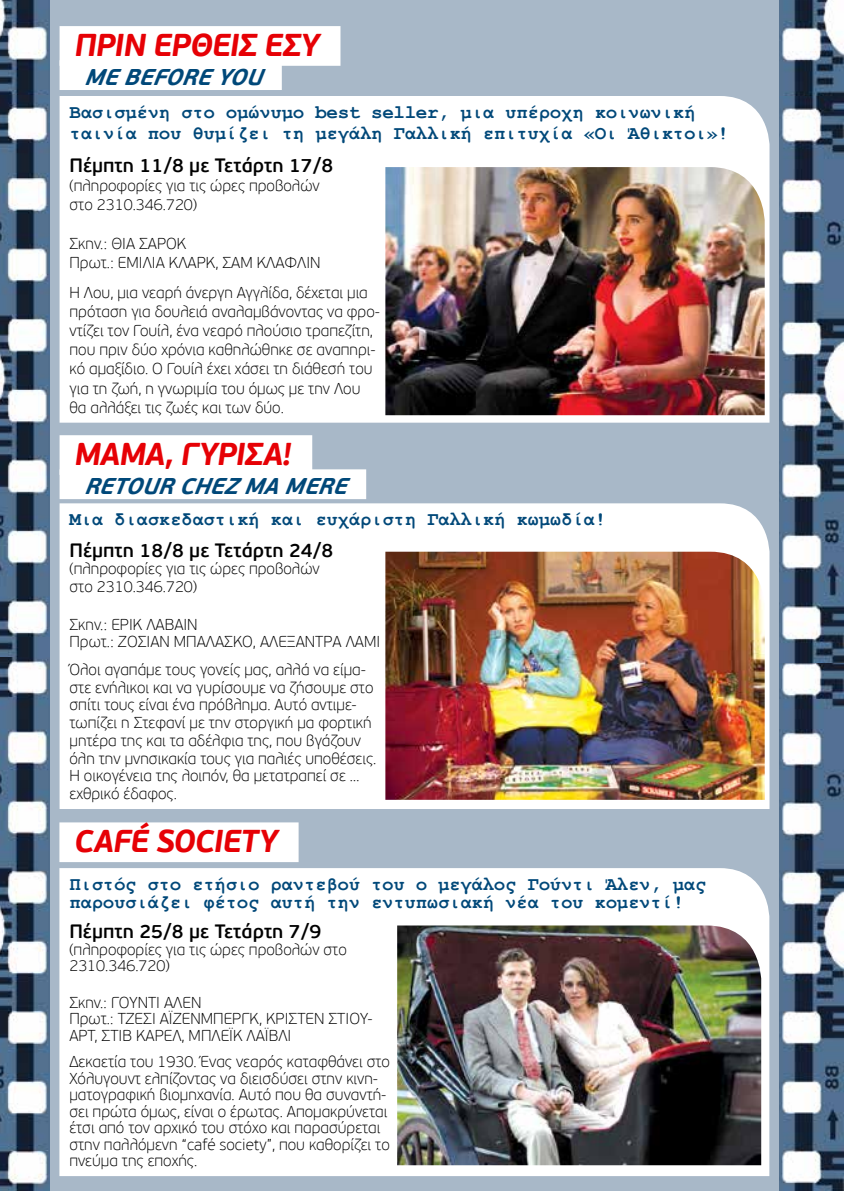
<style>
.page{position:relative;width:844px;height:1191px;background:#fff}
.page>*{position:absolute;margin:0;border:0;box-sizing:border-box;transform-origin:0 0}
.t1{font:italic 700 31.5px "PF Beau Sans Pro";letter-spacing:-.025em;color:#e60005}
.t2{font:italic 700 22.75px "PF Beau Sans Pro";color:#004879}
.t3{font:700 19.25px/21px "Courier New";letter-spacing:-.02em;color:#004879}
.t4{font:600 19.25px "PF Beau Sans Pro";color:#000}
.t5{font:100 15.75px/17.7px "PF Beau Sans Pro";color:#000}
</style>
<div class="page">
<div style="left:48px;top:0;width:734px;height:1191px;background:#a8b8c8"></div>
<img style="left:779px;top:0;width:64px;height:97px">
<img style="left:0;top:0;width:50px;height:95px">
<img style="left:779px;top:663px;width:64px;height:528px">
<img style="left:779px;top:97px;width:64px;height:566px">
<img style="left:0;top:656px;width:50px;height:535px">
<img style="left:0;top:95px;width:50px;height:561px">
<div style="left:60px;top:26px;width:280px;height:40px;background:#fff"></div>
<div style="left:60px;top:60px;width:222px;height:30px;background:#fff"></div>
<div style="left:60px;top:96px;width:709px;height:327px;background:#fff"></div>
<img style="left:385px;top:167px;width:379px;height:248px">
<div style="left:60px;top:435px;width:252px;height:40px;background:#fff"></div>
<div style="left:60px;top:469px;width:306px;height:30px;background:#fff"></div>
<svg style="left:85px;top:407px;width:266px;height:93px"></svg>
<div style="left:60px;top:503px;width:709px;height:306px;background:#fff"></div>
<img style="left:385px;top:551px;width:379px;height:249px">
<div style="left:59px;top:822px;width:239px;height:40px;background:#fff"></div>
<div style="left:59px;top:868px;width:710px;height:308px;background:#fff"></div>
<img style="left:397px;top:925px;width:364px;height:240px">
<h1 class="t1" style="left:74px;top:25px;width:247px">ΠΡΙΝ ΕΡΘΕΙΣ ΕΣΥ</h1>
<h2 class="t2" style="left:84px;top:63px;width:186px">ME BEFORE YOU</h2>
<p class="t3" style="left:69px;top:101px;width:661px">Βασισμένη στο ομώνυμο best seller, μια υπέροχη κοινωνική ταινία που θυμίζει τη μεγάλη Γαλλική επιτυχία «Οι Άθικτοι»!</p>
<p class="t4" style="left:69px;top:154px;width:265px">Πέμπτη 11/8 με Τετάρτη 17/8</p>
<p class="t5" style="left:69px;top:176px;width:251px;line-height:19.2px">(πληροφορίες για τις ώρες προβολών στο 2310.346.720)</p>
<p class="t5" style="left:69px;top:234px;width:252px;line-height:19.2px">Σκην.: ΘΙΑ ΣΑΡΟΚ<br>Πρωτ.: ΕΜΙΛΙΑ ΚΛΑΡΚ, ΣΑΜ ΚΛΑΦΛΙΝ</p>
<p class="t5" style="left:69px;top:282px;width:312px;line-height:19.2px">Η Λου, μια νεαρή άνεργη Αγγλίδα, δέχεται μια πρόταση για δουλειά αναλαμβάνοντας να φρο&shy;ντίζει τον Γουίλ, ένα νεαρό πλούσιο τραπεζίτη, που πριν δύο χρόνια καθηλώθηκε σε αναπηρι&shy;κό αμαξίδιο. Ο Γουίλ έχει χάσει τη διάθεσή του για τη ζωή, η γνωριμία του όμως με την Λου θα αλλάξει τις ζωές και των δύο.</p>
<h1 class="t1" style="left:74px;top:434px;width:218px">ΜΑΜΑ, ΓΥΡΙΣΑ!</h1>
<h2 class="t2" style="left:84px;top:472px;width:271px">RETOUR CHEZ MA MERE</h2>
<p class="t3" style="left:69px;top:508px;width:538px">Μια διασκεδαστική και ευχάριστη Γαλλική κωμωδία!</p>
<p class="t4" style="left:69px;top:538px;width:265px">Πέμπτη 18/8 με Τετάρτη 24/8</p>
<p class="t5" style="left:69px;top:560px;width:251px">(πληροφορίες για τις ώρες προβολών στο 2310.346.720)</p>
<p class="t5" style="left:69px;top:615px;width:312px">Σκην.: ΕΡΙΚ ΛΑΒΑΙΝ<br>Πρωτ.: ΖΟΣΙΑΝ ΜΠΑΛΑΣΚΟ, ΑΛΕΞΑΝΤΡΑ ΛΑΜΙ</p>
<p class="t5" style="left:69px;top:661px;width:308px">Όλοι αγαπάμε τους γονείς μας, αλλά να είμα&shy;στε ενήλικοι και να γυρίσουμε να ζήσουμε στο σπίτι τους είναι ένα πρόβλημα. Αυτό αντιμε&shy;τωπίζει η Στεφανί με την στοργική μα φορτική μητέρα της και τα αδέλφια της, που βγάζουν όλη την μνησικακία τους για παλιές υποθέσεις.<br>Η οικογένεια της λοιπόν, θα μετατραπεί σε … εχθρικό έδαφος.</p>
<h1 class="t1" style="left:74px;top:821px;width:205px">CAFÉ SOCIETY</h1>
<p class="t3" style="left:69px;top:874px;width:638px;line-height:18.2px">Πιστός στο ετήσιο ραντεβού του ο μεγάλος Γούντι Άλεν, μας παρουσιάζει φέτος αυτή την εντυπωσιακή νέα του κομεντί!</p>
<p class="t4" style="left:69px;top:920px;width:253px">Πέμπτη 25/8 με Τετάρτη 7/9</p>
<p class="t5" style="left:69px;top:941px;width:279px;line-height:16.4px">(πληροφορίες για τις ώρες προβολών στο<br>2310.346.720)</p>
<p class="t5" style="left:69px;top:994px;width:305px;line-height:16.4px">Σκην.: ΓΟΥΝΤΙ ΑΛΕΝ<br>Πρωτ.: ΤΖΕΣΙ ΑΪΖΕΝΜΠΕΡΓΚ, ΚΡΙΣΤΕΝ ΣΤΙΟΥ-<br>ΑΡΤ, ΣΤΙΒ ΚΑΡΕΛ, ΜΠΛΕΪΚ ΛΑΪΒΛΙ</p>
<p class="t5" style="left:69px;top:1053px;width:322px;line-height:16.4px">Δεκαετία του 1930. Ένας νεαρός καταφθάνει στο Χόλυγουντ ελπίζοντας να διεισδύσει στην κινη&shy;ματογραφική βιομηχανία. Αυτό που θα συναντή&shy;σει πρώτα όμως, είναι ο έρωτας. Απομακρύνεται έτσι από τον αρχικό του στόχο και παρασύρεται στην παλλόμενη “café society”, που καθορίζει το πνεύμα της εποχής.</p>
</div>
